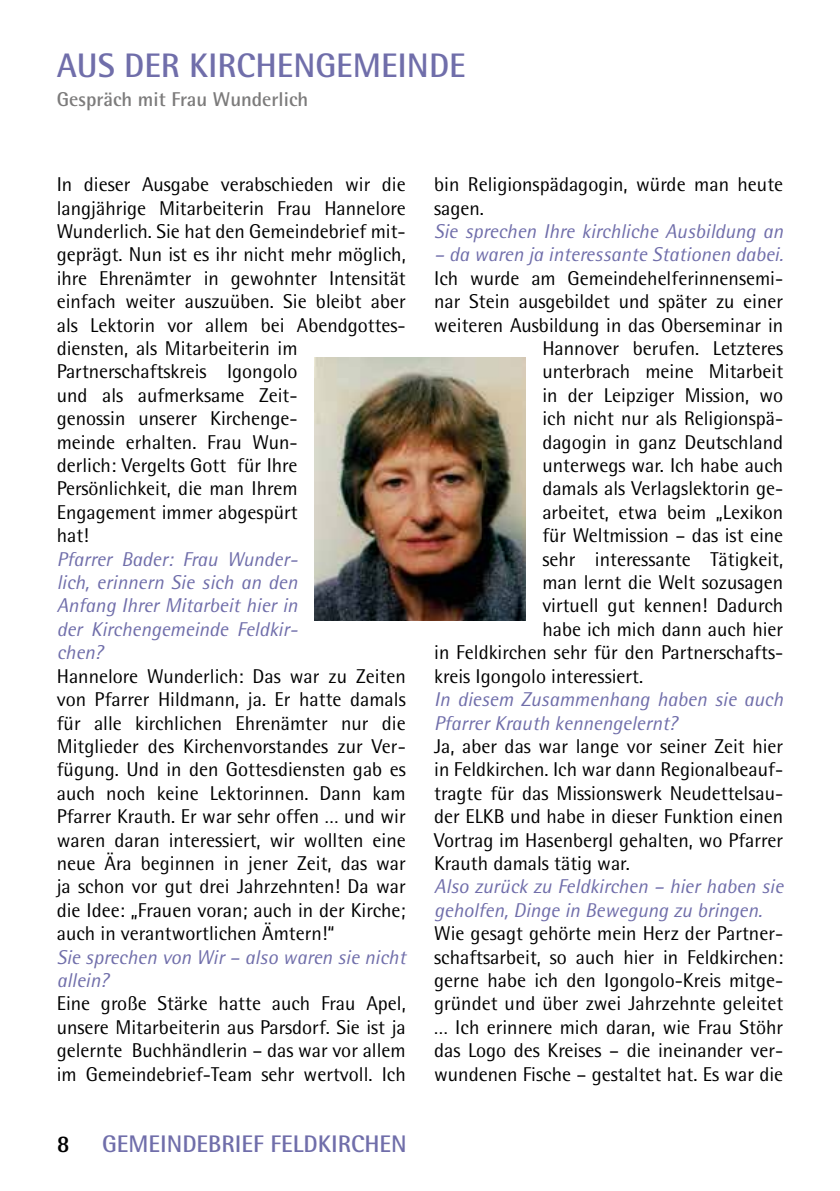
<style>
.page{position:relative;width:840px;height:1191px;background:#fff}
.page>*{position:absolute;margin:0;border:0;box-sizing:border-box;transform-origin:0 0}
.t1{font:700 34px "Rotis Semi Sans";color:#706eaa}
.t2{font:700 24px "Rotis Semi Sans";color:#706eaa}
.t3{font:700 24px "Rotis Semi Sans";color:#000}
.t4{font:20px/23.4px "Rotis Semi Sans";color:#000;text-align:justify}
.t5{font:italic 20px/23.4px "Rotis Semi Sans";color:#706eaa}
.t6{font:700 20px "Rotis Semi Sans";color:#7c7b7b}
</style>
<div class="page">
<img style="left:314px;top:357px;width:211px;height:263px">
<h1 class="t1" style="left:57px;top:44px;width:410px">AUS DER KIRCHENGEMEINDE</h1>
<p class="t6" style="left:57px;top:87px;width:253px">Gespräch mit Frau Wunderlich</p>
<p class="t4" style="left:57px;top:172px;width:350px;text-align:left">In dieser Ausgabe verabschieden wir die langjährige Mitarbeiterin Frau Hannelore Wunderlich. Sie hat den Gemeindebrief mit&shy;geprägt. Nun ist es ihr nicht mehr möglich, ihre Ehrenämter in gewohnter Intensität einfach weiter auszuüben. Sie bleibt aber als Lektorin vor allem bei Abendgottes&shy;diensten, als Mitarbeiterin im Partnerschaftskreis Igongolo<br>und als aufmerksame Zeit-<br>genossin unserer Kirchenge-<br>meinde erhalten. Frau Wun-<br>derlich: Vergelts Gott für Ihre Persönlichkeit, die man Ihrem<br>Engagement immer abgespürt<br>hat!</p>
<p class="t5" style="left:57px;top:547px;width:242px;text-align:justify">Pfarrer Bader: Frau Wunder&shy;lich, erinnern Sie sich an den Anfang Ihrer Mitarbeit hier in der Kirchengemeinde Feldkir&shy;chen?</p>
<p class="t4" style="left:57px;top:664px;width:350px">Hannelore Wunderlich: Das war zu Zeiten von Pfarrer Hildmann, ja. Er hatte damals für alle kirchlichen Ehrenämter nur die Mitglieder des Kirchenvorstandes zur Ver&shy;fügung. Und in den Gottesdiensten gab es auch noch keine Lektorinnen. Dann kam Pfarrer Krauth. Er war sehr offen … und wir waren daran interessiert, wir wollten eine neue Ära beginnen in jener Zeit, das war ja schon vor gut drei Jahrzehnten! Da war die Idee: „Frauen voran; auch in der Kirche; auch in verantwortlichen Ämtern!“</p>
<p class="t5" style="left:57px;top:944px;width:350px">Sie sprechen von Wir – also waren sie nicht allein?</p>
<p class="t4" style="left:57px;top:991px;width:350px">Eine große Stärke hatte auch Frau Apel, unsere Mitarbeiterin aus Parsdorf. Sie ist ja gelernte Buchhändlerin – das war vor allem im Gemeindebrief-Team sehr wertvoll. Ich</p>
<p class="t3" style="left:57px;top:1129px;width:14px">8</p>
<p class="t2" style="left:102px;top:1129px;width:306px">GEMEINDEBRIEF FELDKIRCHEN</p>
<p class="t4" style="left:434px;top:172px;width:350px">bin Religionspädagogin, würde man heute sagen.</p>
<p class="t5" style="left:434px;top:219px;width:350px">Sie sprechen Ihre kirchliche Ausbildung an</p>
<p class="t5" style="left:434px;top:242px;width:350px">– da waren ja interessante Stationen dabei.</p>
<p class="t4" style="left:434px;top:266px;width:350px">Ich wurde am Gemeindehelferinnensemi-</p>
<p class="t4" style="left:434px;top:289px;width:350px">nar Stein ausgebildet und später zu einer</p>
<p class="t4" style="left:434px;top:313px;width:350px">weiteren Ausbildung in das Oberseminar in</p>
<p class="t4" style="left:542px;top:336px;width:242px">Hannover berufen. Letzteres</p>
<p class="t4" style="left:542px;top:360px;width:242px">unterbrach meine Mitarbeit</p>
<p class="t4" style="left:542px;top:383px;width:242px">in der Leipziger Mission, wo</p>
<p class="t4" style="left:542px;top:406px;width:242px">ich nicht nur als Religionspä-</p>
<p class="t4" style="left:542px;top:430px;width:242px">dagogin in ganz Deutschland</p>
<p class="t4" style="left:542px;top:453px;width:242px">unterwegs war. Ich habe auch</p>
<p class="t4" style="left:542px;top:477px;width:242px">damals als Verlagslektorin ge-</p>
<p class="t4" style="left:542px;top:500px;width:242px">arbeitet, etwa beim „Lexikon</p>
<p class="t4" style="left:542px;top:523px;width:242px">für Weltmission – das ist eine</p>
<p class="t4" style="left:542px;top:547px;width:242px">sehr interessante Tätigkeit,</p>
<p class="t4" style="left:542px;top:570px;width:242px">man lernt die Welt sozusagen</p>
<p class="t4" style="left:542px;top:594px;width:242px">virtuell gut kennen! Dadurch</p>
<p class="t4" style="left:542px;top:617px;width:242px">habe ich mich dann auch hier</p>
<p class="t4" style="left:434px;top:640px;width:350px">in Feldkirchen sehr für den Partnerschafts-</p>
<p class="t4" style="left:434px;top:664px;width:210px">kreis Igongolo interessiert.</p>
<p class="t5" style="left:434px;top:687px;width:350px">In diesem Zusammenhang haben sie auch<br>Pfarrer Krauth kennengelernt?</p>
<p class="t4" style="left:434px;top:734px;width:350px">Ja, aber das war lange vor seiner Zeit hier in Feldkirchen. Ich war dann Regionalbeauf&shy;tragte für das Missionswerk Neudettelsau&shy;der ELKB und habe in dieser Funktion einen Vortrag im Hasenbergl gehalten, wo Pfarrer Krauth damals tätig war.</p>
<p class="t5" style="left:434px;top:874px;width:350px">Also zurück zu Feldkirchen – hier haben sie geholfen, Dinge in Bewegung zu bringen.</p>
<p class="t4" style="left:434px;top:921px;width:350px">Wie gesagt gehörte mein Herz der Partner&shy;schaftsarbeit, so auch hier in Feldkirchen: gerne habe ich den Igongolo-Kreis mitge&shy;gründet und über zwei Jahrzehnte geleitet … Ich erinnere mich daran, wie Frau Stöhr das Logo des Kreises – die ineinander ver&shy;wundenen Fische – gestaltet hat. Es war die</p>
</div>
